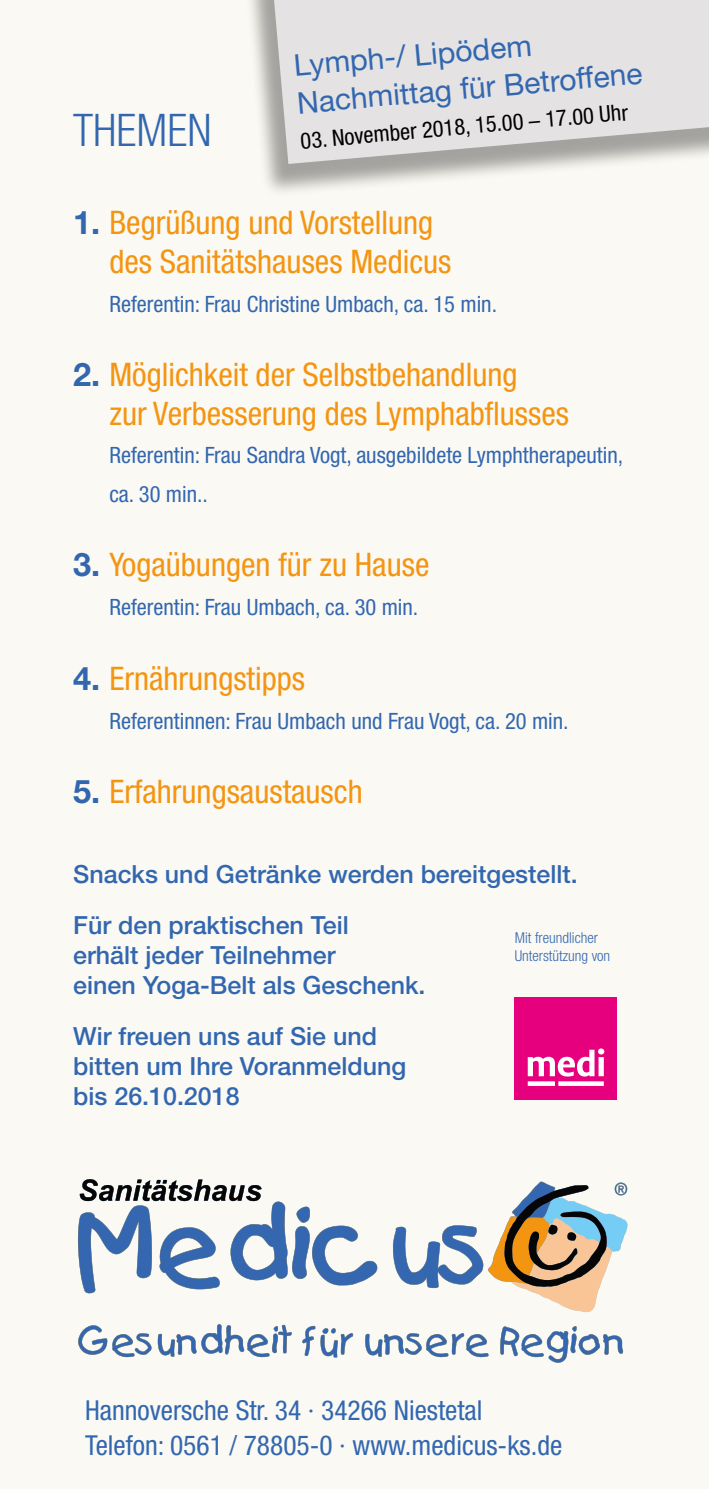
<style>
.page{position:relative;width:709px;height:1489px;background:#fff}
.page>*{position:absolute;margin:0;border:0;box-sizing:border-box;transform-origin:0 0}
.t1{font:300 condensed 45px "Helvetica Neue LT Std";color:#3267b0}
.t2{font:condensed 32.5px/39px "Helvetica Neue LT Std";color:#f49512}
.t3{font:30px/37.5px "Helvetica Neue LT Std";color:#3267b0}
.t4{font:condensed 27.5px/35px "Helvetica Neue LT Std";color:#3267b0}
.t5{font:500 25px/30px "Helvetica Neue LT Std";color:#3267b0}
.t6{font:condensed 22.5px/39px "Helvetica Neue LT Std";color:#3267b0}
.t7{font:condensed 22.5px "Helvetica Neue LT Std";color:#000}
.t8{font:300 condensed 15px/18px "Helvetica Neue LT Std";color:#3267b0}
.s1{font-weight:700;font-stretch:normal;color:#3267b0}
</style>
<div class="page">
<div style="left:0;top:0;width:709px;height:1488px;background:#fbf9f3"></div>
<svg style="left:78px;top:1182px;width:549px;height:180px"></svg>
<svg style="left:80px;top:1179px;width:527px;height:107px"></svg>
<div style="left:514px;top:997px;width:103px;height:102px;background:#e6007d"></div>
<svg style="left:527px;top:1048px;width:77px;height:37px"></svg>
<div style="left:233px;top:0;width:476px;height:197px;background:#000;opacity:.35"></div>
<svg style="left:274px;top:0;width:435px;height:164px;background:#dedcdb"></svg>
<h1 class="t1" style="left:73px;top:105px;width:140px">THEMEN</h1>
<h3 class="t3" style="left:292px;top:46px;width:348px;rotate:-5deg">Lymph-/ Lipödem<br>Nachmittag für Betroffene</h3>
<p class="t7" style="left:299px;top:128px;width:330px;rotate:-5deg">03. November 2018, 15.00 – 17.00 Uhr</p>
<h2 class="t2" style="left:109px;top:202px;width:343px;text-indent:-36px"><span class="s1">1.</span> Begrüßung und Vorstellung des Sanitätshauses Medicus</h2>
<p class="t6" style="left:109px;top:284px;width:389px">Referentin: Frau Christine Umbach, ca. 15 min.</p>
<h2 class="t2" style="left:109px;top:355px;width:461px;text-indent:-36px"><span class="s1">2.</span> Möglichkeit der Selbstbehandlung<br>zur Verbesserung des Lymphabflusses</h2>
<p class="t6" style="left:109px;top:435px;width:515px">Referentin: Frau Sandra Vogt, ausgebildete Lymphtherapeutin, ca. 30 min..</p>
<h2 class="t2" style="left:73px;top:545px;width:358px"><span class="s1">3.</span> Yogaübungen für zu Hause</h2>
<p class="t6" style="left:109px;top:587px;width:310px">Referentin: Frau Umbach, ca. 30 min.</p>
<h2 class="t2" style="left:73px;top:658px;width:233px"><span class="s1">4.</span> Ernährungstipps</h2>
<p class="t6" style="left:109px;top:701px;width:461px">Referentinnen: Frau Umbach und Frau Vogt, ca. 20 min.</p>
<h2 class="t2" style="left:73px;top:772px;width:291px"><span class="s1">5.</span> Erfahrungsaustausch</h2>
<p class="t5" style="left:73px;top:848px;width:506px;line-height:51.2px">Snacks und Getränke werden bereitgestellt.<br>Für den praktischen Teil</p>
<p class="t5" style="left:73px;top:939px;width:354px">erhält jeder Teilnehmer<br>einen Yoga-Belt als Geschenk.</p>
<p class="t5" style="left:73px;top:1021px;width:334px">Wir freuen uns auf Sie und bitten um Ihre Voranmeldung bis 26.10.2018</p>
<p class="t8" style="left:514px;top:928px;width:97px">Mit freundlicher<br>Unterstützung von</p>
<p class="t4" style="left:85px;top:1392px;width:479px">Hannoversche Str. 34 · 34266 Niestetal<br>Telefon: 0561 / 78805-0 · www.medicus-ks.de</p>
</div>
